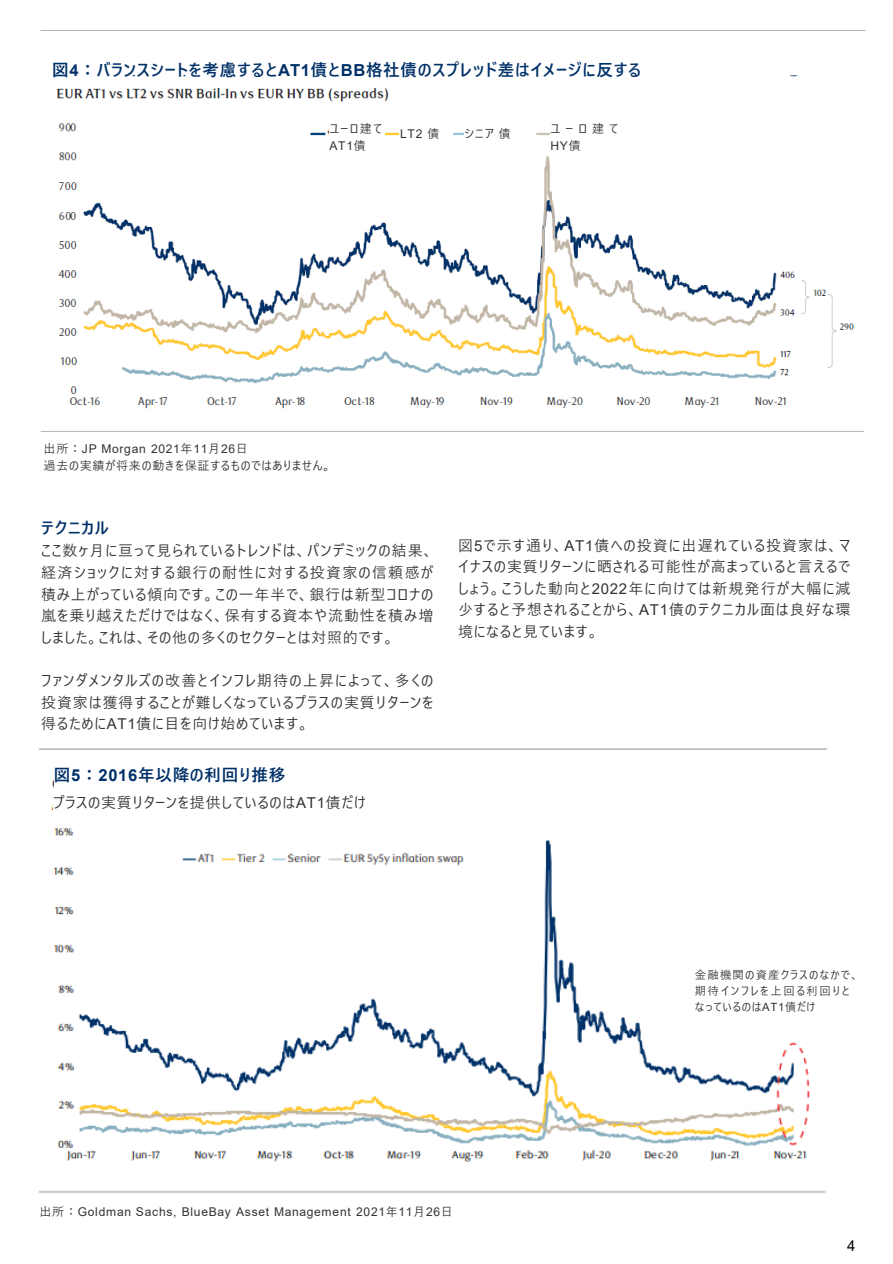
<style>
.page{position:relative;width:893px;height:1264px;background:#fff}
.page>*{position:absolute;margin:0;border:0;box-sizing:border-box;transform-origin:0 0}
.t1{font:700 16.5px "Yu Gothic UI";letter-spacing:.045em;color:#003168}
.t2{font:15px/21.6px "Yu Gothic UI";letter-spacing:.06em;color:#333232;text-align:justify}
.t3{font:15px "Arial";color:#000}
.t4{font:12px "Arial";letter-spacing:.055em;color:#333232}
.t5{font:12px/17.2px "Yu Gothic UI";letter-spacing:.06em;color:#333232}
.t6{font:11.4px/16.2px "Yu Gothic UI";letter-spacing:.11em;color:#333232}
.s1{font-family:"Arial"}
.s2{font-family:"Yu Gothic UI"}
</style>
<div class="page">
<img style="left:39px;top:748px;width:789px;height:445px">
<img style="left:40px;top:30px;width:826px;height:402px">
<div style="left:52px;top:57px;width:773px;height:18px;background:#fff"></div>
<div style="left:329px;top:118px;width:54px;height:34px;background:#fff"></div>
<div style="left:54px;top:761px;width:773px;height:29px;background:#fff"></div>
<div style="left:400px;top:123px;width:46px;height:18px;background:#fff"></div>
<div style="left:464px;top:123px;width:69px;height:18px;background:#fff"></div>
<div style="left:550px;top:118px;width:69px;height:18px;background:#fff"></div>
<div style="left:53px;top:790px;width:369px;height:23px;background:#fff"></div>
<div style="left:695px;top:964px;width:156px;height:73px;background:#fff"></div>
<p class="t1" style="left:52px;top:61px;width:590px">図<span class="s1">4</span>：バランスシートを考慮すると<span class="s1">AT1</span>債と<span class="s1">BB</span>格社債のスプレッド差はイメージに反する</p>
<p class="t5" style="left:329px;top:118px;width:54px">ユーロ建て<br><span class="s1">AT1</span>債</p>
<p class="t4" style="left:400px;top:125px;width:41px">LT2 <span class="s2">債</span></p>
<p class="t5" style="left:464px;top:123px;width:48px">シニア債</p>
<p class="t5" style="left:550px;top:118px;width:69px">ユーロ建て<br><span class="s1">HY</span>債</p>
<p class="t4" style="left:44px;top:440px;width:206px"><span class="s2">出所：</span>JP Morgan 2021<span class="s2">年</span>11<span class="s2">月</span>26<span class="s2">日</span></p>
<p class="t5" style="left:44px;top:455px;width:289px">過去の実績が将来の動きを保証するものではありません。</p>
<p class="t1" style="left:41px;top:518px;width:69px">テクニカル</p>
<p class="t2" style="left:41px;top:538px;width:394px">ここ数ヶ月に亘って見られているトレンドは、パンデミックの結果、経済ショックに対する銀行の耐性に対する投資家の信頼感が積み上がっている傾向です。この一年半で、銀行は新型コロナの嵐を乗り越えただけではなく、保有する資本や流動性を積み増しました。これは、その他の多くのセクターとは対照的です。</p>
<p class="t2" style="left:41px;top:667px;width:393px">ファンダメンタルズの改善とインフレ期待の上昇によって、多くの投資家は獲得することが難しくなっているプラスの実質リターンを得るために<span class="s1">AT1</span>債に目を向け始めています。</p>
<p class="t1" style="left:54px;top:765px;width:233px">図<span class="s1">5</span>：<span class="s1">2016</span>年以降の利回り推移</p>
<p class="t2" style="left:53px;top:789px;width:314px">プラスの実質リターンを提供しているのは<span class="s1">AT1</span>債だけ</p>
<p class="t2" style="left:458px;top:532px;width:394px">図<span class="s1">5</span>で示す通り、<span class="s1">AT1</span>債への投資に出遅れている投資家は、マイナスの実質リターンに晒される可能性が高まっていると言えるでしょう。こうした動向と<span class="s1">2022</span>年に向けては新規発行が大幅に減少すると予想されることから、<span class="s1">AT1</span>債のテクニカル面は良好な環境になると見ています。</p>
<p class="t6" style="left:695px;top:964px;width:165px">金融機関の資産クラスのなかで、期待インフレを上回る利回りとなっているのは<span class="s1">AT1</span>債だけ</p>
<p class="t4" style="left:39px;top:1203px;width:415px"><span class="s2">出所：</span>Goldman Sachs, BlueBay Asset Management 2021<span class="s2">年</span>11<span class="s2">月</span>26<span class="s2">日</span></p>
<p class="t3" style="left:846px;top:1235px;width:10px">4</p>
</div>
